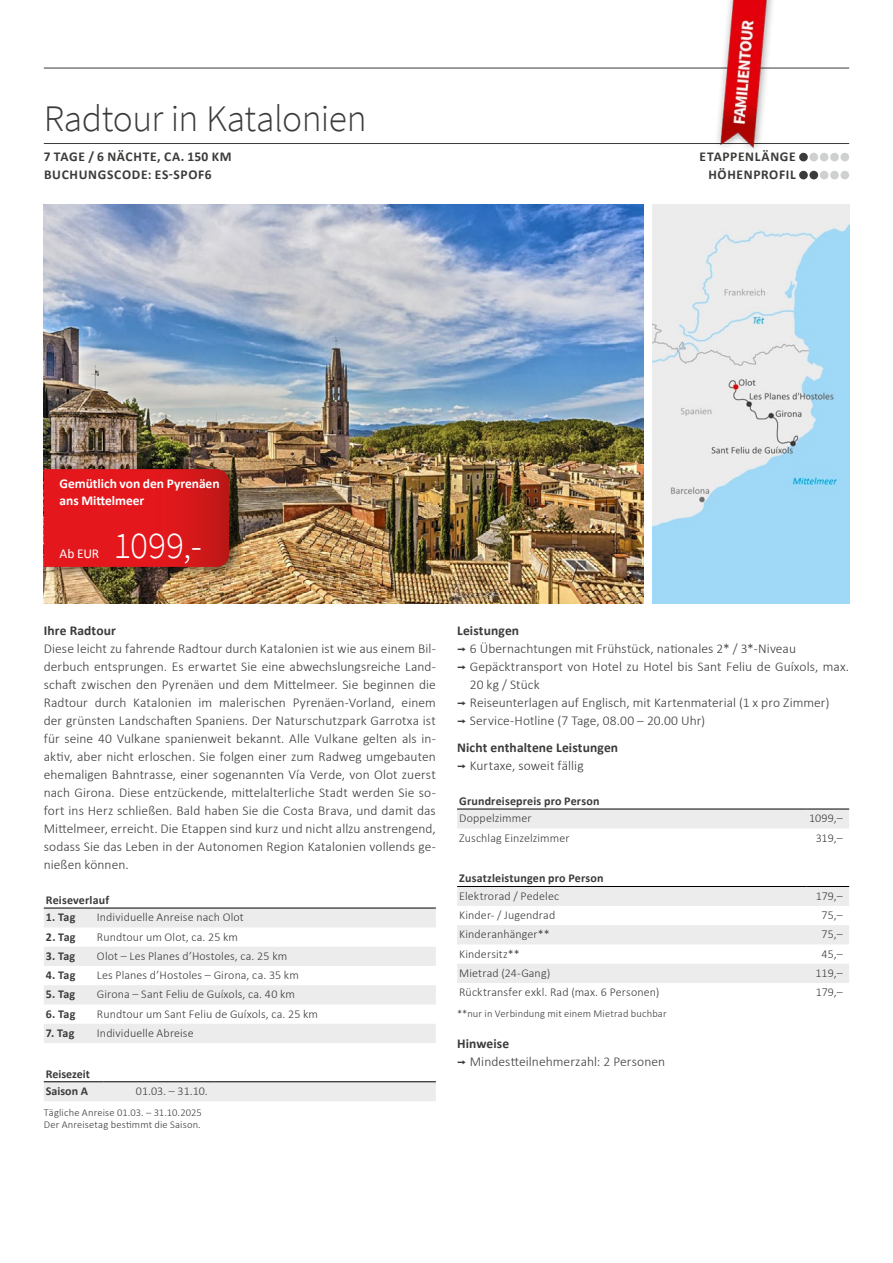
<style>
.page{position:relative;width:893px;height:1263px;background:#fff}
.page>*{position:absolute;margin:0;border:0;box-sizing:border-box;transform-origin:0 0}
.t1{font:300 37.5px "Source Sans Pro";letter-spacing:-.015em;color:#3b3b3a}
.t2{font:300 37.5px "Source Sans Pro";color:#fff}
.t3{font:300 13.5px/18px "Calibri";letter-spacing:.005em;color:#3b3b3a;text-align:justify}
.t4{font:700 13.5px/18px "Calibri";letter-spacing:.025em;color:#3b3b3a}
.t5{font:700 13.5px/18px "Calibri";letter-spacing:.05em;color:#3b3b3a}
.t6{font:700 13.5px/17.2px "Calibri";letter-spacing:-.005em;color:#fff}
.t7{font:13.5px "Calibri";color:#fff}
.t8{font:300 12px "Calibri";letter-spacing:.01em;color:#3b3b3a}
.t9{font:700 12px/17.7px "Calibri";letter-spacing:.015em;color:#3b3b3a}
.t10{font:300 10.5px/12px "Calibri";letter-spacing:.015em;color:#3b3b3a}
.s1{font-family:"Interstate";font-weight:400}
.s2{font-weight:300}
.s3{font-weight:700}
</style>
<div class="page">
<img style="left:44px;top:204px;width:600px;height:400px">
<img style="left:652px;top:204px;width:197px;height:400px">
<div style="left:40px;top:463px;width:204px;height:116px;background:#000;opacity:.45"></div>
<svg style="left:44px;top:469px;width:185px;height:98px;background:#dc171b"></svg>
<hr style="left:44px;top:143px;width:805px;height:1px;background:#3b3b3a">
<hr style="left:44px;top:68px;width:805px;height:1px;background:#3b3b3a">
<div style="left:799px;top:153px;width:9px;height:8px;background:#3b3b3a;border-radius:50%"></div>
<div style="left:809px;top:153px;width:9px;height:8px;background:#cfd0d0;border-radius:50%"></div>
<div style="left:820px;top:153px;width:8px;height:8px;background:#cfd0d0;border-radius:50%"></div>
<div style="left:830px;top:153px;width:9px;height:8px;background:#cfd0d0;border-radius:50%"></div>
<div style="left:840px;top:153px;width:9px;height:8px;background:#cfd0d0;border-radius:50%"></div>
<div style="left:799px;top:171px;width:9px;height:8px;background:#3b3b3a;border-radius:50%"></div>
<div style="left:809px;top:171px;width:9px;height:8px;background:#3b3b3a;border-radius:50%"></div>
<div style="left:820px;top:171px;width:8px;height:8px;background:#cfd0d0;border-radius:50%"></div>
<div style="left:830px;top:171px;width:9px;height:8px;background:#cfd0d0;border-radius:50%"></div>
<div style="left:840px;top:171px;width:9px;height:8px;background:#cfd0d0;border-radius:50%"></div>
<img style="left:711px;top:0;width:68px;height:150px">
<svg style="left:44px;top:909px;width:392px;height:134px;fill:#ececed"></svg>
<hr style="left:44px;top:908px;width:51px;height:1px;background:#000">
<hr style="left:95px;top:908px;width:341px;height:1px;background:#000">
<div style="left:44px;top:1082px;width:392px;height:19px;background:#ececed"></div>
<hr style="left:44px;top:1081px;width:59px;height:1px;background:#000">
<hr style="left:103px;top:1081px;width:111px;height:1px;background:#000">
<hr style="left:214px;top:1081px;width:111px;height:1px;background:#000">
<hr style="left:325px;top:1081px;width:111px;height:1px;background:#000">
<div style="left:457px;top:810px;width:392px;height:18px;background:#ececed"></div>
<hr style="left:457px;top:809px;width:349px;height:1px;background:#000">
<hr style="left:806px;top:809px;width:43px;height:1px;background:#000">
<svg style="left:457px;top:887px;width:392px;height:96px"></svg>
<hr style="left:457px;top:886px;width:349px;height:1px;background:#000">
<hr style="left:806px;top:886px;width:43px;height:1px;background:#000">
<h1 class="t1" style="left:44px;top:96px;width:324px">Radtour in Katalonien</h1>
<p class="t5" style="left:44px;top:147px;width:189px">7 TAGE / 6 NÄCHTE, CA. 150 KM<br>BUCHUNGSCODE: ES-SPOF6</p>
<p class="t5" style="left:700px;top:147px;width:98px;text-align:right">ETAPPENLÄNGE<br>HÖHENPROFIL</p>
<p class="t6" style="left:60px;top:474px;width:161px">Gemütlich von den Pyrenäen ans Mittelmeer</p>
<p class="t7" style="left:60px;top:544px;width:41px">Ab EUR</p>
<h1 class="t2" style="left:114px;top:522px;width:90px">1099,-</h1>
<p class="t4" style="left:44px;top:621px;width:74px">Ihre Radtour</p>
<p class="t3" style="left:44px;top:640px;width:394px">Diese leicht zu fahrende Radtour durch Katalonien ist wie aus einem Bil&shy;derbuch entsprungen. Es erwartet Sie eine abwechslungsreiche Land&shy;schaft zwischen den Pyrenäen und dem Mittelmeer. Sie beginnen die Radtour durch Katalonien im malerischen Pyrenäen-Vorland, einem der grünsten Landschaften Spaniens. Der Naturschutzpark Garrotxa ist für seine 40 Vulkane spanienweit bekannt. Alle Vulkane gelten als in&shy;aktiv, aber nicht erloschen. Sie folgen einer zum Radweg umgebauten ehemaligen Bahntrasse, einer sogenannten Vía Verde, von Olot zuerst nach Girona. Diese entzückende, mittelalterliche Stadt werden Sie so&shy;fort ins Herz schließen. Bald haben Sie die Costa Brava, und damit das Mittelmeer, erreicht. Die Etappen sind kurz und nicht allzu anstrengend, sodass Sie das Leben in der Autonomen Region Katalonien vollends ge&shy;nießen können.</p>
<p class="t9" style="left:46px;top:890px;width:65px">Reiseverlauf</p>
<p class="t9" style="left:46px;top:908px;width:31px">1. Tag</p>
<p class="t8" style="left:97px;top:910px;width:148px">Individuelle Anreise nach Olot</p>
<p class="t9" style="left:46px;top:927px;width:31px">2. Tag</p>
<p class="t8" style="left:97px;top:929px;width:143px">Rundtour um Olot, ca. 25 km</p>
<p class="t9" style="left:46px;top:947px;width:31px">3. Tag</p>
<p class="t8" style="left:97px;top:948px;width:192px">Olot – Les Planes d’Hostoles, ca. 25 km</p>
<p class="t9" style="left:46px;top:966px;width:31px">4. Tag</p>
<p class="t8" style="left:97px;top:968px;width:203px">Les Planes d’Hostoles – Girona, ca. 35 km</p>
<p class="t9" style="left:46px;top:985px;width:31px">5. Tag</p>
<p class="t8" style="left:97px;top:987px;width:200px">Girona – Sant Feliu de Guíxols, ca. 40 km</p>
<p class="t9" style="left:46px;top:1004px;width:31px">6. Tag</p>
<p class="t8" style="left:97px;top:1006px;width:223px">Rundtour um Sant Feliu de Guíxols, ca. 25 km</p>
<p class="t9" style="left:46px;top:1024px;width:30px">7. Tag</p>
<p class="t8" style="left:97px;top:1025px;width:98px">Individuelle Abreise</p>
<p class="t9" style="left:46px;top:1064px;width:45px">Reisezeit<br>Saison A</p>
<p class="t8" style="left:136px;top:1084px;width:73px">01.03. – 31.10.</p>
<p class="t10" style="left:44px;top:1106px;width:160px">Tägliche Anreise 01.03. – 31.10.2025<br>Der Anreisetag bestimmt die Saison.</p>
<p class="t4" style="left:457px;top:621px;width:64px">Leistungen</p>
<p class="t3" style="left:457px;top:640px;width:340px"><span class="s1">¬</span> 6 Übernachtungen mit Frühstück, nationales 2* / 3*-Niveau</p>
<p class="t3" style="left:457px;top:658px;width:394px"><span class="s1">¬</span> Gepäcktransport von Hotel zu Hotel bis Sant Feliu de Guíxols, max.</p>
<p class="t3" style="left:470px;top:676px;width:71px">20 kg / Stück</p>
<p class="t3" style="left:457px;top:694px;width:374px"><span class="s1">¬</span> Reiseunterlagen auf Englisch, mit Kartenmaterial (1 x pro Zimmer)</p>
<p class="t3" style="left:457px;top:712px;width:250px"><span class="s1">¬</span> Service-Hotline (7 Tage, 08.00 – 20.00 Uhr)</p>
<p class="t4" style="left:457px;top:738px;width:163px">Nicht enthaltene Leistungen <span class="s1">¬</span> <span class="s2">Kurtaxe, soweit fällig</span></p>
<p class="t9" style="left:459px;top:791px;width:142px">Grundreisepreis pro Person</p>
<p class="t8" style="left:459px;top:811px;width:74px">Doppelzimmer</p>
<p class="t8" style="left:809px;top:811px;width:35px">1099,–</p>
<p class="t8" style="left:459px;top:830px;width:112px">Zuschlag Einzelzimmer</p>
<p class="t8" style="left:816px;top:830px;width:28px">319,–</p>
<p class="t9" style="left:459px;top:869px;width:146px">Zusatzleistungen pro Person</p>
<p class="t8" style="left:459px;top:888px;width:101px">Elektrorad / Pedelec</p>
<p class="t8" style="left:816px;top:888px;width:28px">179,–</p>
<p class="t8" style="left:459px;top:908px;width:98px">Kinder- / Jugendrad</p>
<p class="t8" style="left:822px;top:908px;width:23px">75,–</p>
<p class="t8" style="left:459px;top:927px;width:92px">Kinderanhänger**</p>
<p class="t8" style="left:822px;top:927px;width:23px">75,–</p>
<p class="t8" style="left:459px;top:946px;width:62px">Kindersitz**</p>
<p class="t8" style="left:822px;top:946px;width:23px">45,–</p>
<p class="t8" style="left:459px;top:965px;width:93px">Mietrad (24-Gang)</p>
<p class="t8" style="left:816px;top:965px;width:29px">119,–</p>
<p class="t8" style="left:459px;top:985px;width:202px">Rücktransfer exkl. Rad (max. 6 Personen)</p>
<p class="t8" style="left:816px;top:985px;width:28px">179,–</p>
<p class="t10" style="left:457px;top:1007px;width:211px">**nur in Verbindung mit einem Mietrad buchbar</p>
<p class="t3" style="left:457px;top:1034px;width:210px"><span class="s3">Hinweise<br></span><span class="s1">¬</span> Mindestteilnehmerzahl: 2 Personen</p>
</div>
